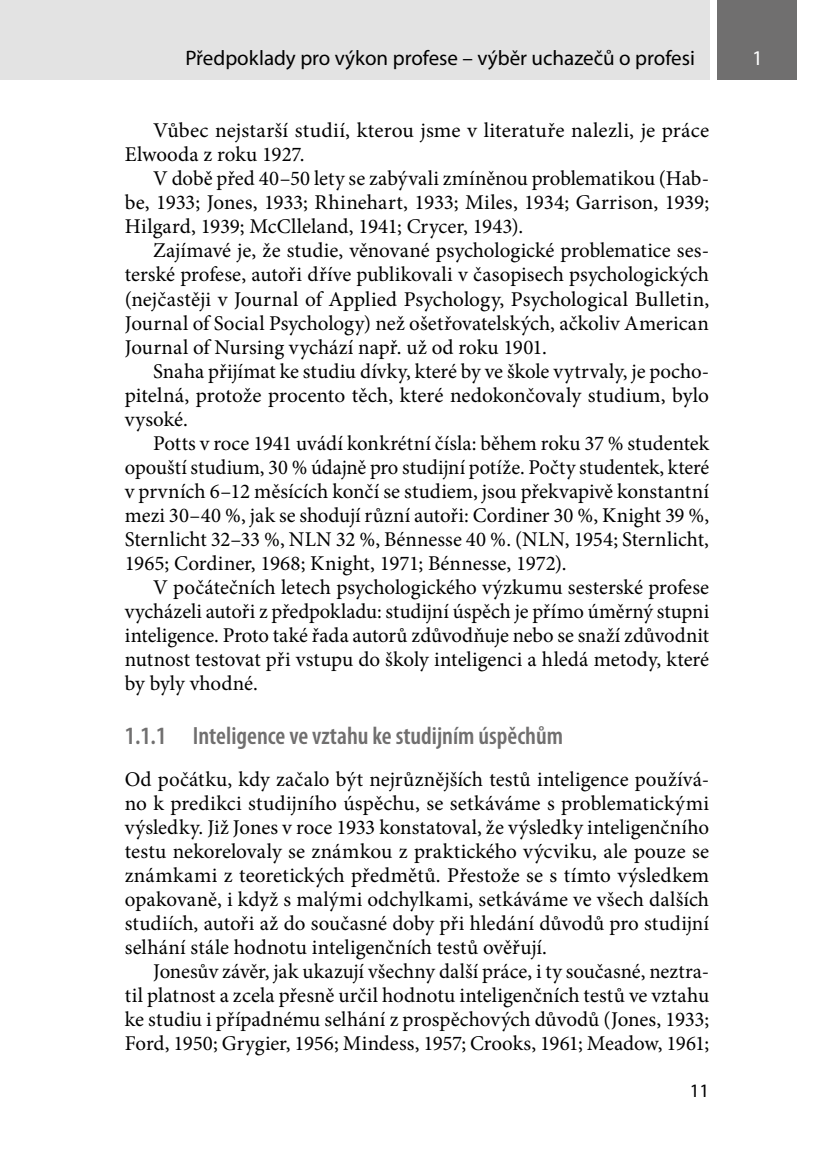
<style>
.page{position:relative;width:817px;height:1174px;background:#fff}
.page>*{position:absolute;margin:0;border:0;box-sizing:border-box;transform-origin:0 0}
._3_3_3{font:600 condensed 25px "Myriad Pro";color:#706f6f}
._3_zakladni_s_odrazk{font:21px/24px "Minion Pro";color:#000;text-align:justify}
._2_zakladni_bez_odr{font:21px/24px "Minion Pro";letter-spacing:.005em;color:#000;text-align:justify}
.t1{font:21px "Myriad Pro";color:#000}
.t2{font:21px "Myriad Pro";color:#fff}
.t3{font:19px "Myriad Pro";color:#000}
</style>
<div class="page">
<div style="left:0;top:0;width:709px;height:79px;background:#e3e3e3"></div>
<div style="left:717px;top:0;width:80px;height:79px;background:#706f6f"></div>
<p class="t1" style="left:185px;top:45px;width:511px">Předpoklady pro výkon profese – výběr uchazečů o profesi</p>
<p class="t2" style="left:751px;top:45px;width:12px">1</p>
<p class="_3_zakladni_s_odrazk" style="left:125px;top:119px;width:585px;text-indent:28px">Vůbec nejstarší studií, kterou jsme v literatuře nalezli, je práce<br>Elwooda z roku 1927.</p>
<p class="_3_zakladni_s_odrazk" style="left:125px;top:167px;width:585px;text-indent:28px">V době před 40–50 lety se zabývali zmíněnou problematikou (Hab&shy;be, 1933; Jones, 1933; Rhinehart, 1933; Miles, 1934; Garrison, 1939; Hilgard, 1939; McClleland, 1941; Crycer, 1943).</p>
<p class="_3_zakladni_s_odrazk" style="left:125px;top:239px;width:585px;text-indent:28px">Zajímavé je, že studie, věnované psychologické problematice ses&shy;terské profese, autoři dříve publikovali v časopisech psychologických (nejčastěji v Journal of Applied Psychology, Psychological Bulletin, Journal of Social Psychology) než ošetřovatelských, ačkoliv American Journal of Nursing vychází např. už od roku 1901.</p>
<p class="_3_zakladni_s_odrazk" style="left:125px;top:359px;width:585px;text-indent:28px">Snaha přijímat ke studiu dívky, které by ve škole vytrvaly, je pocho&shy;pitelná, protože procento těch, které nedokončovaly studium, bylo vysoké.</p>
<p class="_3_zakladni_s_odrazk" style="left:125px;top:431px;width:586px;text-indent:28px">Potts v roce 1941 uvádí konkrétní čísla: během roku 37 % studentek opouští studium, 30 % údajně pro studijní potíže. Počty studentek, které v prvních 6–12 měsících končí se studiem, jsou překvapivě konstantní mezi 30–40 %, jak se shodují různí autoři: Cordiner 30 %, Knight 39 %, Sternlicht 32–33 %, NLN 32 %, Bénnesse 40 %. (NLN, 1954; Sternlicht, 1965; Cordiner, 1968; Knight, 1971; Bénnesse, 1972).</p>
<p class="_3_zakladni_s_odrazk" style="left:125px;top:575px;width:585px;text-indent:28px">V počátečních letech psychologického výzkumu sesterské profese vycházeli autoři z předpokladu: studijní úspěch je přímo úměrný stupni inteligence. Proto také řada autorů zdůvodňuje nebo se snaží zdůvodnit nutnost testovat při vstupu do školy inteligenci a hledá metody, které by byly vhodné.</p>
<p class="_3_3_3" style="left:125px;top:720px;width:439px">1.1.1 Inteligence ve vztahu ke studijním úspěchům</p>
<p class="_2_zakladni_bez_odr" style="left:125px;top:767px;width:586px">Od počátku, kdy začalo být nejrůznějších testů inteligence používá&shy;no k predikci studijního úspěchu, se setkáváme s problematickými výsledky. Již Jones v roce 1933 konstatoval, že výsledky inteligenčního testu nekorelovaly se známkou z praktického výcviku, ale pouze se známkami z teoretických předmětů. Přestože se s tímto výsledkem opakovaně, i když s malými odchylkami, setkáváme ve všech dalších studiích, autoři až do současné doby při hledání důvodů pro studijní selhání stále hodnotu inteligenčních testů ověřují.</p>
<p class="_3_zakladni_s_odrazk" style="left:125px;top:959px;width:586px;text-indent:28px">Jonesův závěr, jak ukazují všechny další práce, i ty současné, neztra&shy;til platnost a zcela přesně určil hodnotu inteligenčních testů ve vztahu ke studiu i případnému selhání z prospěchových důvodů (Jones, 1933; Ford, 1950; Grygier, 1956; Mindess, 1957; Crooks, 1961; Meadow, 1961;</p>
<p class="t3" style="left:689px;top:1078px;width:21px">11</p>
</div>
